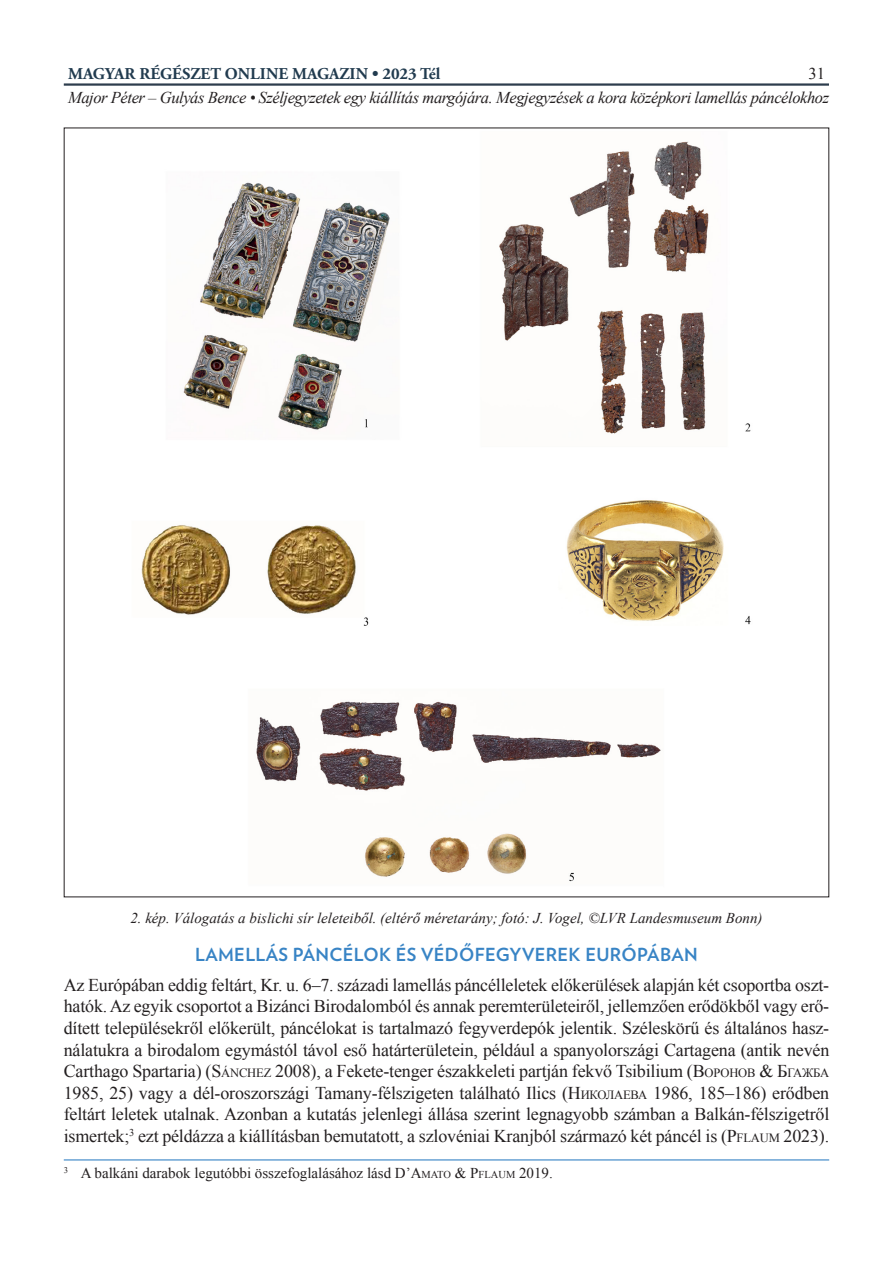
<style>
.page{position:relative;width:893px;height:1263px;background:#fff}
.page>*{position:absolute;margin:0;border:0;box-sizing:border-box;transform-origin:0 0}
.cikk_szoveg_print{font:18px/21.6px "Times New Roman";letter-spacing:-.01em;color:#231f20;text-align:justify}
.alcim{font:700 18px "Verlag";letter-spacing:.02em;color:#3884c5}
.t1{font:italic 16.5px "Times New Roman";letter-spacing:-.025em;color:#231f20}
.t2{font:700 16.5px "Adobe Garamond Pro";color:#213b4f}
.t3{font:16.5px "Times New Roman";color:#231f20}
.kepala{font:italic 15px "Times New Roman";color:#231f20}
.labjegyzet{font:15px "Times New Roman";color:#231f20}
.s1{font-style:inherit}
.s2{font-size:12.6px}
.s3{font-size:10.5px}
</style>
<div class="page">
<hr style="left:64px;top:83px;width:765px;height:3px;background:#2d3d4d">
<hr style="left:64px;top:1159px;width:765px;height:1px;background:#3884c5">
<img style="left:141px;top:141px;width:610px;height:741px">
<p class="t2" style="left:68px;top:65px;width:374px">MAGYAR RÉGÉSZET ONLINE MAGAZIN • 2023 Tél</p>
<p class="t1" style="left:68px;top:87px;width:763px">Major Péter – Gulyás Bence • Széljegyzetek egy kiállítás margójára. Megjegyzések a kora középkori lamellás páncélokhoz</p>
<p class="t3" style="left:808px;top:62px;width:18px">31</p>
<p class="kepala" style="left:130px;top:907px;width:634px">2. kép. Válogatás a bislichi sír leleteiből. (eltérő méretarány; fotó: J. Vogel, ©LVR Landesmuseum Bonn)</p>
<p class="alcim" style="left:195px;top:940px;width:504px">LAMELLÁS PÁNCÉLOK ÉS VÉDŐFEGYVEREK EURÓPÁBAN</p>
<p class="cikk_szoveg_print" style="left:64px;top:973px;width:767px">Az Európában eddig feltárt, Kr. u. 6–7. századi lamellás páncélleletek előkerülések alapján két csoportba oszt&shy;hatók. Az egyik csoportot a Bizánci Birodalomból és annak peremterületeiről, jellemzően erődökből vagy erő&shy;dített településekről előkerült, páncélokat is tartalmazó fegyverdepók jelentik. Széleskörű és általános hasz&shy;nálatukra a birodalom egymástól távol eső határterületein, például a spanyolországi Cartagena (antik nevén Carthago Spartaria) (<span class="s1">S</span> <span class="s2">ÁNCHEZ</span> 2008), a Fekete-tenger északkeleti partján fekvő Tsibilium (<span class="s1">В</span><span class="s2">ОРОНОВ</span> &amp; <span class="s1">Б</span><span class="s2">ГАЖБА </span>1985, 25) vagy a dél-oroszországi Tamany-félszigeten található Ilics (<span class="s1">Н</span><span class="s2">ИКОЛАЕВА</span> 1986, 185–186) erődben feltárt leletek utalnak. Azonban a kutatás jelenlegi állása szerint legnagyobb számban a Balkán-félszigetről ismertek;<sup>3</sup> ezt példázza a kiállításban bemutatott, a szlovéniai Kranjból származó két páncél is (<span class="s1">P</span><span class="s2">FLAUM</span> 2023).</p>
<p class="labjegyzet" style="left:64px;top:1163px;width:491px"><sup>3</sup> A balkáni darabok legutóbbi összefoglalásához lásd <span class="s1">D’A</span><span class="s3">MATO</span> &amp; <span class="s1">P</span><span class="s3">FLAUM</span> 2019.</p>
</div>
